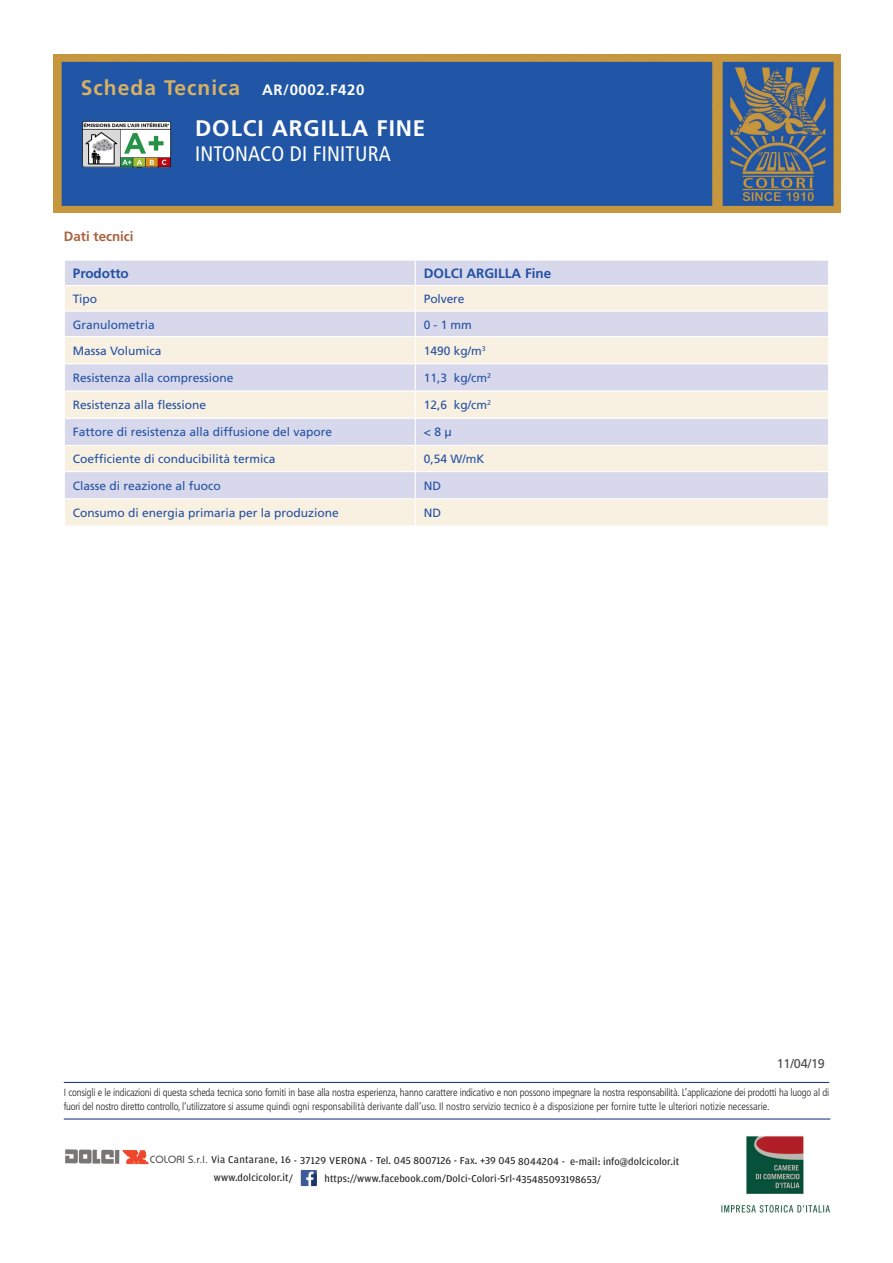
<style>
.page{position:relative;width:893px;height:1263px;background:#fff}
.page>*{position:absolute;margin:0;border:0;box-sizing:border-box;transform-origin:0 0}
.t1{font:700 22.5px "Frutiger LT Std";letter-spacing:.04em;color:#fff}
.t2{font:condensed 21px "Frutiger LT Std";letter-spacing:.01em;color:#fff}
.t3{font:700 21px "Frutiger LT Std";letter-spacing:.05em;color:#d8b163}
.t4{font:700 15px "Frutiger";letter-spacing:.04em;color:#fff}
.t5{font:700 13.5px "Frutiger";color:#2451a3}
._01_TEXT{font:700 13.5px "Frutiger";color:#a9623e}
._01_TEXT-2{font:12.75px "Frutiger";color:#4d4a4b}
.t6{font:12px "Frutiger";color:#2451a3}
.t7{font:300 condensed 10.5px/13.5px "Frutiger LT Std";letter-spacing:-.02em;color:#231f20}
.t8{font:10.5px/17px "Amplitude";letter-spacing:.005em;color:#231f20}
.s1{font-family:"Bauhaus Std";font-weight:500;color:#524e4f}
.s2{font-style:inherit}
</style>
<div class="page">
<img style="left:53px;top:55px;width:788px;height:157px">
<hr style="left:64px;top:1082px;width:765px;height:1px;background:#253f8e">
<hr style="left:64px;top:1118px;width:766px;height:1px;background:#253f8e">
<img style="left:721px;top:1136px;width:109px;height:77px">
<img style="left:65px;top:1149px;width:84px;height:15px">
<img style="left:301px;top:1170px;width:16px;height:16px">
<img style="left:81px;top:119px;width:91px;height:49px">
<div style="left:65px;top:261px;width:763px;height:24px;background:#d7d8ec"></div>
<svg style="left:65px;top:286px;width:763px;height:239px;background:#e9e5e6"></svg>
<hr style="left:64px;top:311px;width:351px;height:1px;background:#fff">
<hr style="left:415px;top:311px;width:414px;height:1px;background:#fff">
<hr style="left:64px;top:336px;width:351px;height:1px;background:#fff">
<hr style="left:415px;top:336px;width:414px;height:1px;background:#fff">
<hr style="left:64px;top:363px;width:351px;height:1px;background:#fff">
<hr style="left:415px;top:363px;width:414px;height:1px;background:#fff">
<hr style="left:64px;top:390px;width:351px;height:2px;background:#fff">
<hr style="left:415px;top:390px;width:414px;height:2px;background:#fff">
<hr style="left:64px;top:418px;width:351px;height:1px;background:#fff">
<hr style="left:415px;top:418px;width:414px;height:1px;background:#fff">
<hr style="left:64px;top:445px;width:351px;height:1px;background:#fff">
<hr style="left:415px;top:445px;width:414px;height:1px;background:#fff">
<hr style="left:64px;top:471px;width:351px;height:1px;background:#fff">
<hr style="left:415px;top:471px;width:414px;height:1px;background:#fff">
<hr style="left:64px;top:498px;width:351px;height:1px;background:#fff">
<hr style="left:415px;top:498px;width:414px;height:1px;background:#fff">
<svg style="left:415px;top:261px;width:1px;height:264px"></svg>
<h2 class="t3" style="left:81px;top:75px;width:161px">Scheda Tecnica</h2>
<p class="t4" style="left:262px;top:81px;width:104px">AR/0002.F420</p>
<p class="_01_TEXT" style="left:64px;top:229px;width:71px">Dati tecnici</p>
<p class="t1" style="left:195px;top:115px;width:232px">DOLCI ARGILLA FINE</p>
<p class="t2" style="left:195px;top:142px;width:197px">INTONACO DI FINITURA</p>
<p class="t5" style="left:73px;top:265px;width:58px">Prodotto</p>
<p class="t5" style="left:424px;top:265px;width:129px">DOLCI ARGILLA Fine</p>
<p class="t6" style="left:73px;top:292px;width:26px">Tipo</p>
<p class="t6" style="left:424px;top:292px;width:42px">Polvere</p>
<p class="t6" style="left:73px;top:317px;width:84px">Granulometria</p>
<p class="t6" style="left:424px;top:317px;width:49px">0 - 1 mm</p>
<p class="t6" style="left:73px;top:344px;width:90px">Massa Volumica</p>
<p class="t6" style="left:424px;top:344px;width:63px">1490 kg/m<sup>3</sup></p>
<p class="t6" style="left:73px;top:371px;width:162px">Resistenza alla compressione</p>
<p class="t6" style="left:424px;top:371px;width:69px">11,3 kg/cm<sup>2</sup></p>
<p class="t6" style="left:73px;top:398px;width:135px">Resistenza alla flessione</p>
<p class="t6" style="left:424px;top:398px;width:69px">12,6 kg/cm<sup>2</sup></p>
<p class="t6" style="left:73px;top:425px;width:261px">Fattore di resistenza alla diffusione del vapore</p>
<p class="t6" style="left:424px;top:425px;width:29px">&lt; 8 µ</p>
<p class="t6" style="left:73px;top:452px;width:204px">Coefficiente di conducibilità termica</p>
<p class="t6" style="left:424px;top:452px;width:62px">0,54 W/mK</p>
<p class="t6" style="left:73px;top:479px;width:150px">Classe di reazione al fuoco</p>
<p class="t6" style="left:424px;top:479px;width:19px">ND</p>
<p class="t6" style="left:73px;top:506px;width:268px">Consumo di energia primaria per la produzione</p>
<p class="t6" style="left:424px;top:506px;width:19px">ND</p>
<p class="_01_TEXT-2" style="left:777px;top:1056px;width:50px">11/04/19</p>
<p class="t7" style="left:64px;top:1086px;width:767px">I consigli e le indicazioni di questa scheda tecnica sono forniti in base alla nostra esperienza, hanno carattere indicativo e non possono impegnare la nostra responsabilità. L’applicazione dei prodotti ha luogo al di fuori del nostro diretto controllo, l’utilizzatore si assume quindi ogni responsabilità derivante dall’uso. Il nostro servizio tecnico è a disposizione per fornire tutte le ulteriori notizie necessarie.</p>
<p class="t8" style="left:214px;top:1152px;width:467px;text-indent:-64px"><span class="s1">COLORI S.r.l.</span> Via Cantarane, 16 <span class="s2">- 37129 VERONA -</span> Tel. 045 8007126 - Fax. +39 045 8044204 - e-mail: info@dolcicolor.it www.dolcicolor.it/</p>
<p class="t8" style="left:325px;top:1170px;width:278px">https://www.facebook.com/Dolci-Colori-Srl-435485093198653/</p>
</div>
